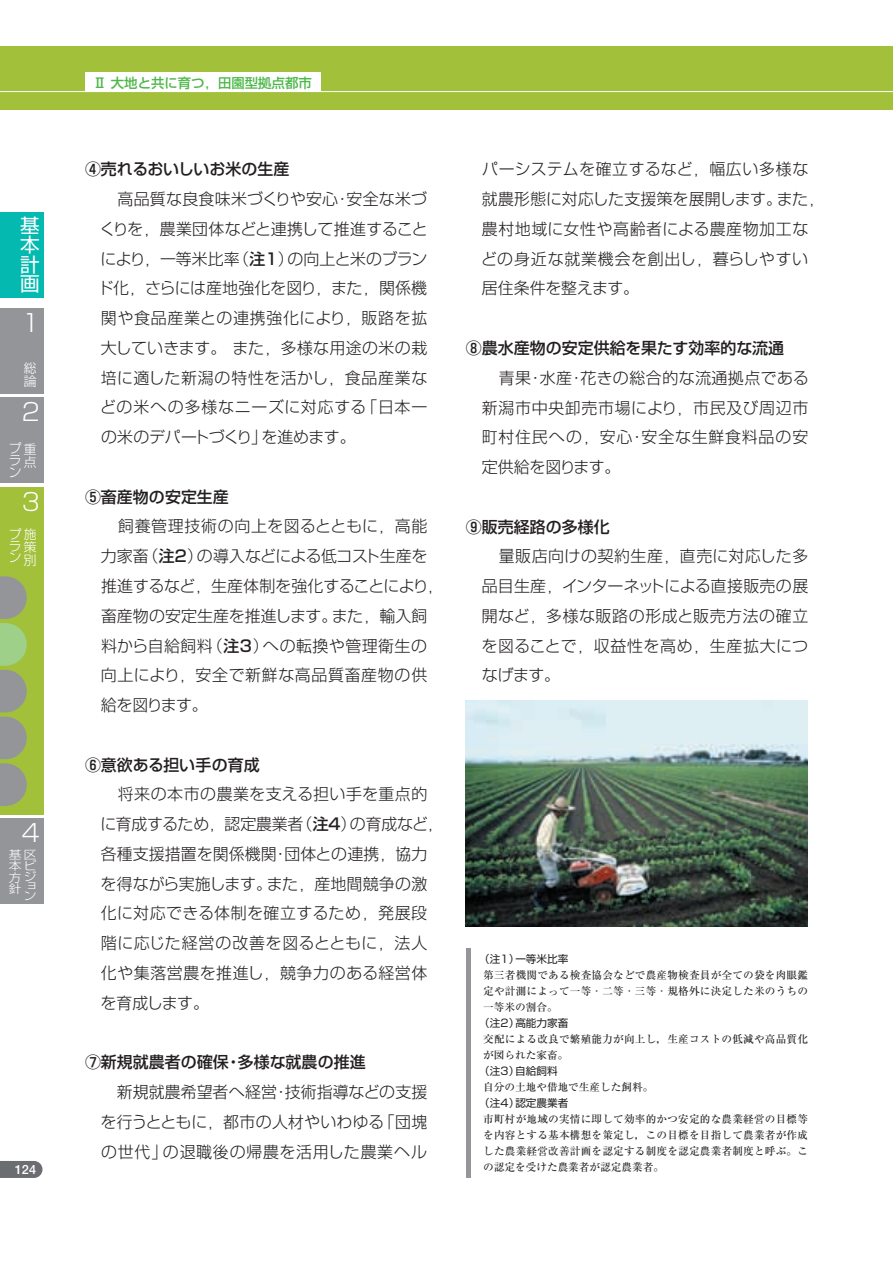
<style>
.page{position:relative;width:894px;height:1263px;background:#fff}
.page>*{position:absolute;margin:0;border:0;box-sizing:border-box;transform-origin:0 0}
.t1{font:300 24px "Shin Go";color:#fff}
.t2{font:19.5px/19.5px "Shin Go";color:#fff;text-align:justify}
.t3{font:300 15.9px/29.7px "Shin Go";letter-spacing:.015em;color:#231f20;text-align:justify}
.t4{font:500 15.9px "Shin Go";color:#231f20}
.t5{font:500 13.35px "Shin Go";color:#4cb848}
.t6{font:300 12.75px/11.2px "Shin Go";color:#fff}
.t7{font:700 12.75px "Futo Go B101";color:#fff}
.t8{font:300 11.55px/11.2px "Shin Go";color:#fff;text-align:justify;scale:1.11 1}
.t9{font:500 10.65px/15.9px "Ryumin";letter-spacing:.02em;color:#231f20;text-align:justify}
.t10{font:10.65px "Shin Go";color:#231f20}
.t11{font:500 10.65px "Ryumin";color:#231f20}
.s1{font-weight:500}
</style>
<div class="page">
<svg style="left:0;top:1161px;width:43px;height:17px"></svg>
<div style="left:0;top:47px;width:893px;height:63px;background:#a2c03a"></div>
<hr style="left:0;top:91px;width:893px;height:1px;background:#fff">
<div style="left:0;top:212px;width:44px;height:86px;background:#03b9b0"></div>
<div style="left:0;top:308px;width:44px;height:86px;background:#939598"></div>
<div style="left:0;top:398px;width:44px;height:85px;background:#939598"></div>
<div style="left:0;top:487px;width:44px;height:327px;background:#a2c03a"></div>
<div style="left:0;top:819px;width:44px;height:85px;background:#939598"></div>
<svg style="left:0;top:576px;width:27px;height:230px"></svg>
<div style="left:85px;top:72px;width:236px;height:20px;background:#fff"></div>
<img style="left:466px;top:700px;width:342px;height:226px">
<hr style="left:466px;top:949px;width:4px;height:229px;background:#939598">
<p class="t2" style="left:20px;top:218px;width:21px">基本計画</p>
<h1 class="t1" style="left:22px;top:314px;width:20px">1</h1>
<p class="t6" style="left:24px;top:364px;width:14px;line-height:12.8px">総論</p>
<h1 class="t1" style="left:22px;top:403px;width:20px">2</h1>
<p class="t6" style="left:9px;top:444px;width:29px;line-height:13px;text-align:right">プ重点</p>
<p class="t6" style="left:9px;top:457px;width:14px">ラン</p>
<h1 class="t1" style="left:22px;top:493px;width:20px">3</h1>
<p class="t6" style="left:24px;top:529px;width:14px;line-height:12.9px;text-align:justify;text-indent:-15px">プ施策別</p>
<p class="t6" style="left:9px;top:542px;width:14px">ラン</p>
<h1 class="t1" style="left:22px;top:824px;width:20px">4</h1>
<p class="t8" style="left:9px;top:850px;width:27px">基区本ビ方ジ</p>
<p class="t8" style="left:24px;top:883px;width:13px;line-height:9px">ョン</p>
<p class="t8" style="left:9px;top:885px;width:13px">針</p>
<p class="t7" style="left:15px;top:1164px;width:23px">124</p>
<p class="t5" style="left:93px;top:78px;width:220px">Ⅱ 大地と共に育つ，田園型拠点都市</p>
<p class="t4" style="left:85px;top:163px;width:206px">④売れるおいしいお米の生産</p>
<p class="t3" style="left:97px;top:186px;width:332px;text-indent:-12px">　　高品質な良食味米づくりや安心・安全な米づくりを，農業団体などと連携して推進することにより，一等米比率（<span class="s1">注1</span>）の向上と米のブランド化，さらには産地強化を図り，また，関係機関や食品産業との連携強化により，販路を拡大していきます。 また，多様な用途の米の栽培に適した新潟の特性を活かし，食品産業などの米への多様なニーズに対応する「日本一の米のデパートづくり」を進めます。</p>
<p class="t4" style="left:85px;top:491px;width:145px">⑤畜産物の安定生産</p>
<p class="t3" style="left:101px;top:514px;width:344px;text-align:left;text-indent:-16px">　　飼養管理技術の向上を図るとともに，高能力家畜（<span class="s1">注2</span>）の導入などによる低コスト生産を推進するなど，生産体制を強化することにより，畜産物の安定生産を推進します。また，輸入飼料から自給飼料（<span class="s1">注3</span>）への転換や管理衛生の向上により，安全で新鮮な高品質畜産物の供給を図ります。</p>
<p class="t4" style="left:85px;top:759px;width:176px">⑥意欲ある担い手の育成</p>
<p class="t3" style="left:101px;top:782px;width:344px;text-align:left;text-indent:-16px">　　将来の本市の農業を支える担い手を重点的に育成するため，認定農業者（<span class="s1">注4</span>）の育成など，各種支援措置を関係機関・団体との連携，協力を得ながら実施します。また，産地間競争の激化に対応できる体制を確立するため，発展段階に応じた経営の改善を図るとともに，法人化や集落営農を推進し，競争力のある経営体を育成します。</p>
<p class="t4" style="left:85px;top:1056px;width:282px">⑦新規就農者の確保・多様な就農の推進</p>
<p class="t3" style="left:101px;top:1079px;width:328px;text-indent:-16px">　　新規就農希望者へ経営・技術指導などの支援を行うとともに，都市の人材やいわゆる「団塊の世代」の退職後の帰農を活用した農業ヘル</p>
<p class="t3" style="left:481px;top:157px;width:345px;text-align:left">パーシステムを確立するなど，幅広い多様な就農形態に対応した支援策を展開します。また，農村地域に女性や高齢者による農産物加工などの身近な就業機会を創出し，暮らしやすい居住条件を整えます。</p>
<p class="t4" style="left:466px;top:342px;width:320px">⑧農水産物の安定供給を果たす効率的な流通</p>
<p class="t3" style="left:482px;top:365px;width:329px;text-indent:-16px">　　青果・水産・花きの総合的な流通拠点である新潟市中央卸売市場により，市民及び周辺市町村住民への，安心・安全な生鮮食料品の安定供給を図ります。</p>
<p class="t4" style="left:466px;top:521px;width:145px">⑨販売経路の多様化</p>
<p class="t3" style="left:482px;top:544px;width:328px;text-indent:-16px">　　量販店向けの契約生産，直売に対応した多品目生産，インターネットによる直接販売の展開など，多様な販路の形成と販売方法の確立を図ることで，収益性を高め，生産拡大につなげます。</p>
<p class="t10" style="left:479px;top:955px;width:91px">（注1）一等米比率</p>
<p class="t9" style="left:483px;top:969px;width:326px">第三者機関である検査協会などで農産物検査員が全ての袋を肉眼鑑定や計測によって一等・二等・三等・規格外に決定した米のうちの一等米の割合。</p>
<p class="t10" style="left:479px;top:1019px;width:91px">（注2）高能力家畜</p>
<p class="t9" style="left:483px;top:1033px;width:326px">交配による改良で繁殖能力が向上し，生産コストの低減や高品質化が図られた家畜。</p>
<p class="t10" style="left:479px;top:1067px;width:80px">（注3）自給飼料</p>
<p class="t11" style="left:483px;top:1083px;width:172px">自分の土地や借地で生産した飼料。</p>
<p class="t10" style="left:479px;top:1099px;width:91px">（注4）認定農業者</p>
<p class="t9" style="left:483px;top:1113px;width:326px">市町村が地域の実情に即して効率的かつ安定的な農業経営の目標等を内容とする基本構想を策定し，この目標を目指して農業者が作成した農業経営改善計画を認定する制度を認定農業者制度と呼ぶ。この認定を受けた農業者が認定農業者。</p>
</div>
